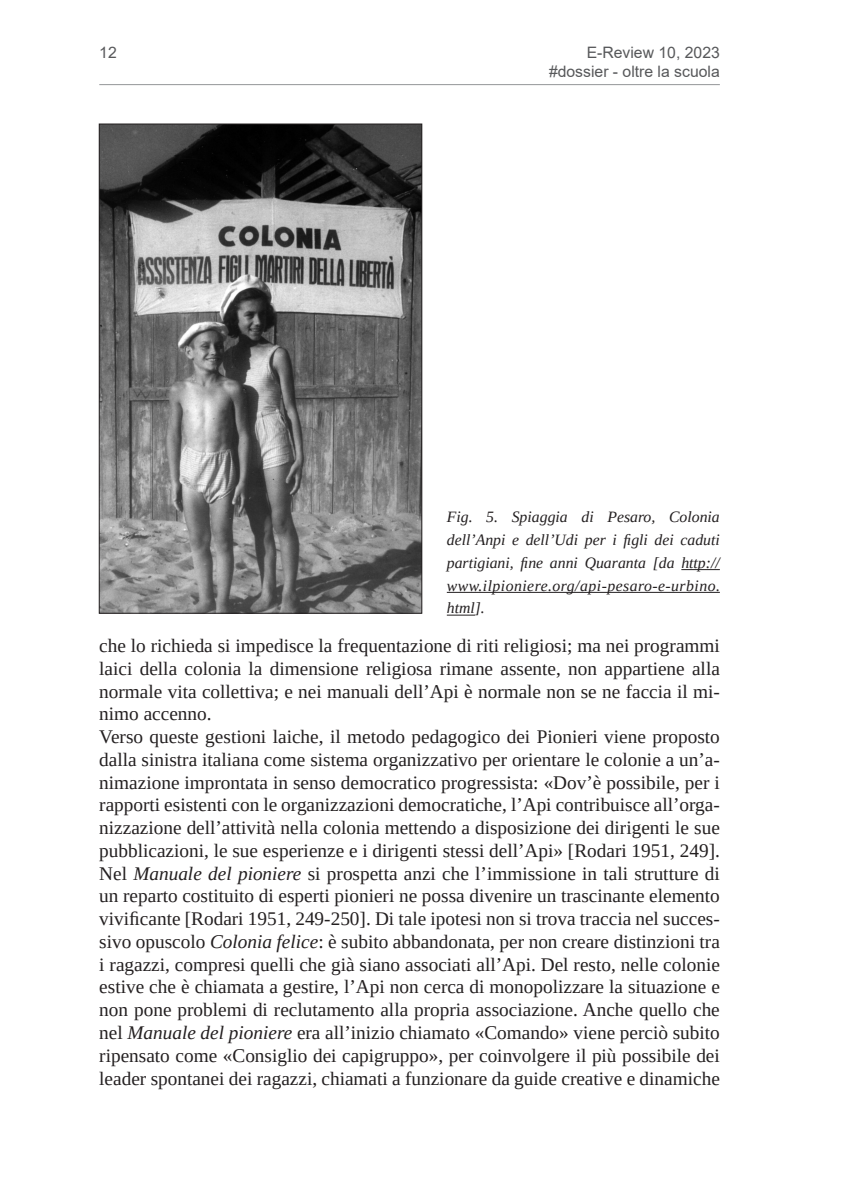
<style>
.page{position:relative;width:844px;height:1191px;background:#fff}
.page>*{position:absolute;margin:0;border:0;box-sizing:border-box;transform-origin:0 0}
.Testo_articoli{font:19.25px/22.8px "Tinos";color:#231f20;text-align:justify}
.Dida{font:italic 15.75px/22.8px "Tinos";letter-spacing:.03em;color:#231f20;text-align:justify}
.t1{font:15.75px/19.2px "Arial";color:#57585a;text-align:right}
.s1{font-style:italic}
</style>
<div class="page">
<hr style="left:99px;top:84px;width:620px;height:1px;background:#939598">
<img style="left:101px;top:126px;width:319px;height:485px">
<div style="left:99px;top:124px;width:323px;height:489px;border:1px solid #231f20"></div>
<hr style="left:681px;top:569px;width:38px;height:1px;background:#231f20">
<hr style="left:446px;top:592px;width:273px;height:1px;background:#231f20">
<svg style="left:446px;top:615px;width:28px;height:1px"></svg>
<p class="t1" style="left:99px;top:43px;width:19px">12</p>
<p class="t1" style="left:549px;top:43px;width:172px">E-Review 10, 2023 #dossier - oltre la scuola</p>
<p class="Dida" style="left:446px;top:505px;width:274px">Fig. 5. Spiaggia di Pesaro, Colonia dell’Anpi e dell’Udi per i figli dei caduti partigiani, fine anni Quaranta [da http:// www.ilpioniere.org/api-pesaro-e-urbino. html].</p>
<p class="Testo_articoli" style="left:99px;top:634px;width:622px">che lo richieda si impedisce la frequentazione di riti religiosi; ma nei programmi laici della colonia la dimensione religiosa rimane assente, non appartiene alla normale vita collettiva; e nei manuali dell’Api è normale non se ne faccia il mi&shy;nimo accenno.</p>
<p class="Testo_articoli" style="left:99px;top:725px;width:622px">Verso queste gestioni laiche, il metodo pedagogico dei Pionieri viene proposto dalla sinistra italiana come sistema organizzativo per orientare le colonie a un’a&shy;nimazione improntata in senso democratico progressista: «Dov’è possibile, per i rapporti esistenti con le organizzazioni democratiche, l’Api contribuisce all’orga&shy;nizzazione dell’attività nella colonia mettendo a disposizione dei dirigenti le sue pubblicazioni, le sue esperienze e i dirigenti stessi dell’Api» [Rodari 1951, 249].<br>Nel <span class="s1">Manuale del pioniere</span> si prospetta anzi che l’immissione in tali strutture di un reparto costituito di esperti pionieri ne possa divenire un trascinante elemento vivificante [Rodari 1951, 249-250]. Di tale ipotesi non si trova traccia nel succes&shy;sivo opuscolo <span class="s1">Colonia felice</span>: è subito abbandonata, per non creare distinzioni tra i ragazzi, compresi quelli che già siano associati all’Api. Del resto, nelle colonie estive che è chiamata a gestire, l’Api non cerca di monopolizzare la situazione e non pone problemi di reclutamento alla propria associazione. Anche quello che nel <span class="s1">Manuale del pioniere</span> era all’inizio chiamato «Comando» viene perciò subito ripensato come «Consiglio dei capigruppo», per coinvolgere il più possibile dei leader spontanei dei ragazzi, chiamati a funzionare da guide creative e dinamiche</p>
</div>
